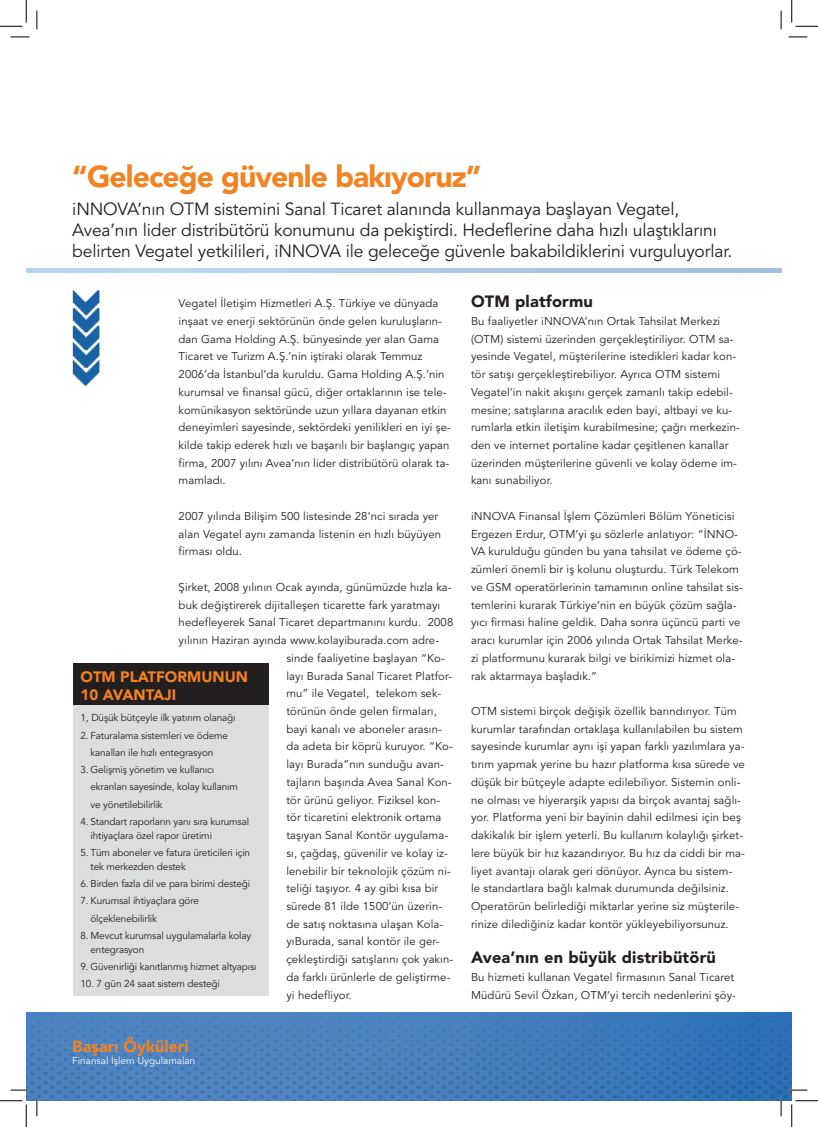
<style>
.page{position:relative;width:818px;height:1127px;background:#fff}
.page>*{position:absolute;margin:0;border:0;box-sizing:border-box;transform-origin:0 0}
.t1{font:900 30px "Avenir";letter-spacing:-.03em;color:#f58220}
.t2{font:17.5px/21px "Avenir";letter-spacing:-.01em;color:#231f20}
.t3{font:900 16.25px "Avenir";letter-spacing:.01em;color:#231f20}
.t4{font:900 16.25px "Avenir";color:#f58220}
.t5{font:900 15px/18px "Avenir";color:#f58220}
.t6{font:11.25px/17.8px "Avenir";letter-spacing:.01em;color:#231f20}
.t7{font:10px/17.2px "Avenir";letter-spacing:-.015em;color:#231f20}
.t8{font:10px "Avenir";color:#fff}
</style>
<div class="page">
<img style="left:26px;top:1012px;width:766px;height:88px">
<svg style="left:26px;top:269px;width:755px;height:3px;background:#adcce8"></svg>
<img style="left:72px;top:290px;width:28px;height:96px">
<div style="left:73px;top:688px;width:196px;height:307px;background:#dcdddf"></div>
<div style="left:73px;top:663px;width:196px;height:42px;background:#231f20"></div>
<svg style="left:11px;top:36px;width:18px;height:2px"></svg>
<svg style="left:788px;top:36px;width:19px;height:2px"></svg>
<svg style="left:11px;top:1088px;width:18px;height:2px"></svg>
<svg style="left:788px;top:1088px;width:19px;height:2px"></svg>
<svg style="left:36px;top:11px;width:2px;height:18px"></svg>
<svg style="left:36px;top:1097px;width:2px;height:18px"></svg>
<svg style="left:780px;top:11px;width:2px;height:18px"></svg>
<svg style="left:780px;top:1097px;width:2px;height:18px"></svg>
<svg style="left:0;top:0;width:27px;height:27px"></svg>
<svg style="left:0;top:1100px;width:27px;height:26px"></svg>
<svg style="left:791px;top:0;width:27px;height:27px"></svg>
<svg style="left:791px;top:1100px;width:27px;height:26px"></svg>
<h1 class="t1" style="left:72px;top:158px;width:411px">“Geleceğe güvenle bakıyoruz”</h1>
<p class="t2" style="left:72px;top:198px;width:661px">iNNOVA’nın OTM sistemini Sanal Ticaret alanında kullanmaya başlayan Vegatel,<br>Avea’nın lider distribütörü konumunu da pekiştirdi. Hedeflerine daha hızlı ulaştıklarını belirten Vegatel yetkilileri, iNNOVA ile geleceğe güvenle bakabildiklerini vurguluyorlar.</p>
<p class="t6" style="left:179px;top:294px;width:274px">Vegatel İletişim Hizmetleri A.Ş. Türkiye ve dünyada inşaat ve enerji sektörünün önde gelen kuruluşların&shy;dan Gama Holding A.Ş. bünyesinde yer alan Gama Ticaret ve Turizm A.Ş.’nin iştiraki olarak Temmuz 2006’da İstanbul’da kuruldu. Gama Holding A.Ş.’nin kurumsal ve finansal gücü, diğer ortaklarının ise tele&shy;komünikasyon sektöründe uzun yıllara dayanan etkin deneyimleri sayesinde, sektördeki yenilikleri en iyi şe&shy;kilde takip ederek hızlı ve başarılı bir başlangıç yapan firma, 2007 yılını Avea’nın lider distribütörü olarak ta&shy;mamladı.</p>
<p class="t6" style="left:179px;top:507px;width:264px">2007 yılında Bilişim 500 listesinde 28’nci sırada yer alan Vegatel aynı zamanda listenin en hızlı büyüyen firması oldu.</p>
<p class="t6" style="left:179px;top:578px;width:275px">Şirket, 2008 yılının Ocak ayında, günümüzde hızla ka-</p>
<p class="t6" style="left:179px;top:596px;width:263px">buk değiştirerek dijitalleşen ticarette fark yaratmayı</p>
<p class="t6" style="left:179px;top:613px;width:276px">hedefleyerek Sanal Ticaret departmanını kurdu. 2008</p>
<p class="t6" style="left:179px;top:631px;width:262px">yılının Haziran ayında www.kolayiburada.com adre-</p>
<p class="t6" style="left:286px;top:649px;width:160px">sinde faaliyetine başlayan “Ko-</p>
<p class="t6" style="left:286px;top:667px;width:167px">layı Burada Sanal Ticaret Platfor-</p>
<p class="t6" style="left:286px;top:684px;width:156px">mu” ile Vegatel, telekom sek-</p>
<p class="t6" style="left:286px;top:702px;width:152px">törünün önde gelen firmaları,</p>
<p class="t6" style="left:286px;top:720px;width:157px">bayi kanalı ve aboneler arasın-</p>
<p class="t6" style="left:286px;top:737px;width:168px">da adeta bir köprü kuruyor. “Ko-</p>
<p class="t6" style="left:286px;top:755px;width:159px">layı Burada”nın sunduğu avan-</p>
<p class="t6" style="left:286px;top:773px;width:167px">tajların başında Avea Sanal Kon-</p>
<p class="t6" style="left:286px;top:791px;width:155px">tör ürünü geliyor. Fiziksel kon-</p>
<p class="t6" style="left:286px;top:808px;width:157px">tör ticaretini elektronik ortama</p>
<p class="t6" style="left:286px;top:826px;width:163px">taşıyan Sanal Kontör uygulama-</p>
<p class="t6" style="left:286px;top:844px;width:163px">sı, çağdaş, güvenilir ve kolay iz-</p>
<p class="t6" style="left:286px;top:861px;width:166px">lenebilir bir teknolojik çözüm ni-</p>
<p class="t6" style="left:286px;top:879px;width:153px">teliği taşıyor. 4 ay gibi kısa bir</p>
<p class="t6" style="left:286px;top:897px;width:157px">sürede 81 ilde 1500’ün üzerin-</p>
<p class="t6" style="left:286px;top:915px;width:158px">de satış noktasına ulaşan Kola-</p>
<p class="t6" style="left:286px;top:932px;width:155px">yıBurada, sanal kontör ile ger-</p>
<p class="t6" style="left:286px;top:950px;width:168px">çekleştirdiği satışlarını çok yakın-</p>
<p class="t6" style="left:286px;top:968px;width:166px">da farklı ürünlerle de geliştirme-</p>
<p class="t6" style="left:286px;top:985px;width:67px">yi hedefliyor.</p>
<h3 class="t3" style="left:471px;top:291px;width:123px">OTM platformu</h3>
<p class="t6" style="left:471px;top:312px;width:270px">Bu faaliyetler iNNOVA’nın Ortak Tahsilat Merkezi (OTM) sistemi üzerinden gerçekleştiriliyor. OTM sa&shy;yesinde Vegatel, müşterilerine istedikleri kadar kon&shy;tör satışı gerçekleştirebiliyor. Ayrıca OTM sistemi Vegatel’in nakit akışını gerçek zamanlı takip edebil&shy;mesine; satışlarına aracılık eden bayi, altbayi ve ku&shy;rumlarla etkin iletişim kurabilmesine; çağrı merkezin&shy;den ve internet portaline kadar çeşitlenen kanallar üzerinden müşterilerine güvenli ve kolay ödeme im&shy;kanı sunabiliyor.</p>
<p class="t6" style="left:471px;top:507px;width:273px">iNNOVA Finansal İşlem Çözümleri Bölüm Yöneticisi Ergezen Erdur, OTM’yi şu sözlerle anlatıyor: “İNNO-VA kurulduğu günden bu yana tahsilat ve ödeme çö&shy;zümleri önemli bir iş kolunu oluşturdu. Türk Telekom ve GSM operatörlerinin tamamının online tahsilat sis&shy;temlerini kurarak Türkiye’nin en büyük çözüm sağla&shy;yıcı firması haline geldik. Daha sonra üçüncü parti ve aracı kurumlar için 2006 yılında Ortak Tahsilat Merke&shy;zi platformunu kurarak bilgi ve birikimizi hizmet ola&shy;rak aktarmaya başladık.”</p>
<p class="t6" style="left:471px;top:702px;width:275px">OTM sistemi birçok değişik özellik barındırıyor. Tüm kurumlar tarafından ortaklaşa kullanılabilen bu sistem sayesinde kurumlar aynı işi yapan farklı yazılımlara ya&shy;tırım yapmak yerine bu hazır platforma kısa sürede ve düşük bir bütçeyle adapte edilebiliyor. Sistemin onli&shy;ne olması ve hiyerarşik yapısı da birçok avantaj sağlı&shy;yor. Platforma yeni bir bayinin dahil edilmesi için beş dakikalık bir işlem yeterli. Bu kullanım kolaylığı şirket&shy;lere büyük bir hız kazandırıyor. Bu hız da ciddi bir ma&shy;liyet avantajı olarak geri dönüyor. Ayrıca bu sistem-<br>le standartlara bağlı kalmak durumunda değilsiniz.<br>Operatörün belirlediği miktarlar yerine siz müşterile&shy;rinize dilediğiniz kadar kontör yükleyebiliyorsunuz.</p>
<h3 class="t3" style="left:471px;top:947px;width:246px">Avea’nın en büyük distribütörü</h3>
<p class="t6" style="left:471px;top:968px;width:267px">Bu hizmeti kullanan Vegatel firmasının Sanal Ticaret<br>Müdürü Sevil Özkan, OTM’yi tercih nedenlerini şöy-</p>
<h3 class="t5" style="left:81px;top:668px;width:169px">OTM PLATFORMUNUN<br>10 AVANTAJI</h3>
<p class="t7" style="left:81px;top:709px;width:157px">1, Düşük bütçeyle ilk yatırım olanağı</p>
<p class="t7" style="left:81px;top:726px;width:149px;text-align:center">2. Faturalama sistemleri ve ödeme kanalları ile hızlı entegrasyon</p>
<p class="t7" style="left:91px;top:761px;width:149px;text-indent:-10px">3. Gelişmiş yönetim ve kullanıcı ekranları sayesinde, kolay kullanım ve yönetilebilirlik</p>
<p class="t7" style="left:91px;top:814px;width:160px;line-height:13.8px;text-indent:-10px">4. Standart raporların yanı sıra kurumsal ihtiyaçlara özel rapor üretimi</p>
<p class="t7" style="left:91px;top:845px;width:161px;line-height:13.8px;text-indent:-10px">5. Tüm aboneler ve fatura üreticileri için tek merkezden destek</p>
<p class="t7" style="left:81px;top:875px;width:171px">6. Birden fazla dil ve para birimi desteği</p>
<p class="t7" style="left:91px;top:892px;width:110px;text-indent:-10px">7. Kurumsal ihtiyaçlara göre ölçeklenebilirlik</p>
<p class="t7" style="left:91px;top:928px;width:162px;line-height:13.8px;text-indent:-10px">8. Mevcut kurumsal uygulamalarla kolay entegrasyon</p>
<p class="t7" style="left:81px;top:958px;width:178px">9. Güvenirliği kanıtlanmış hizmet altyapısı</p>
<p class="t7" style="left:81px;top:975px;width:141px">10. 7 gün 24 saat sistem desteği</p>
<h3 class="t4" style="left:72px;top:1035px;width:118px">Başarı Öyküleri</h3>
<p class="t8" style="left:72px;top:1054px;width:125px">Finansal İşlem Uygulamaları</p>
</div>
